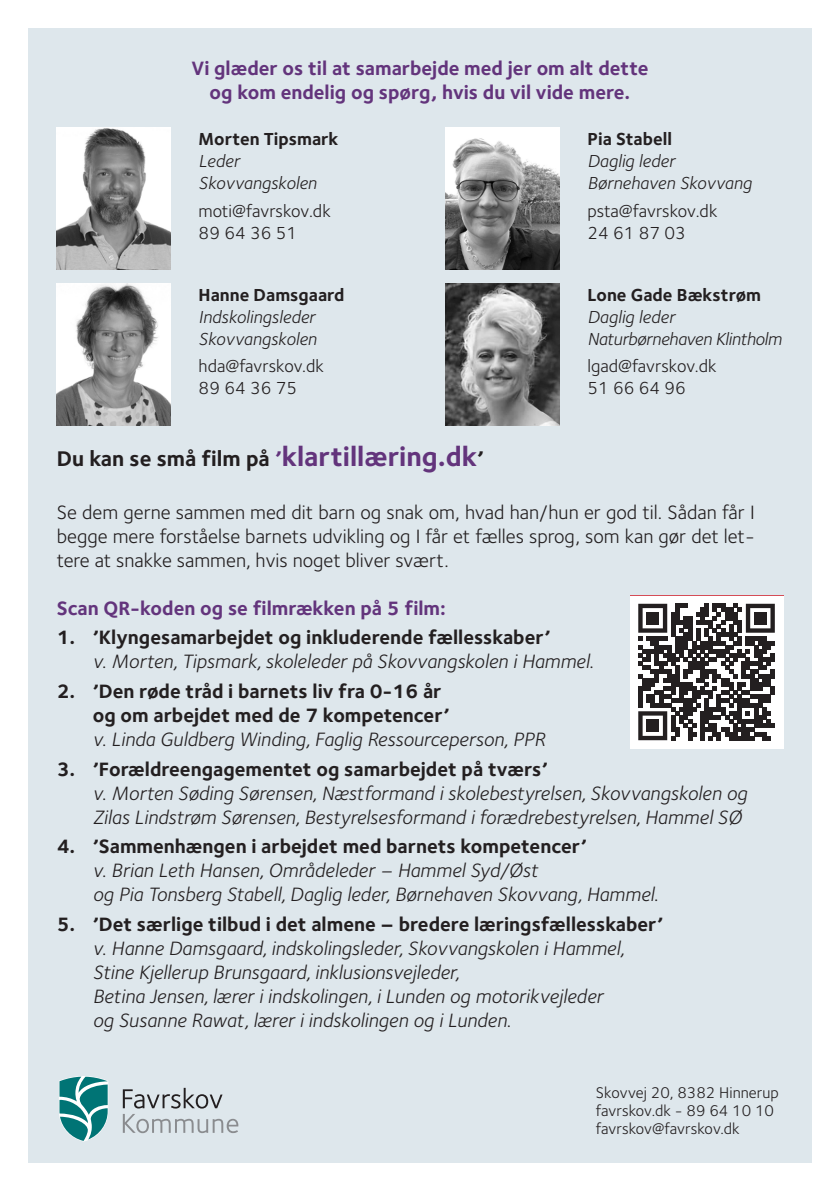
<style>
.page{position:relative;width:840px;height:1191px;background:#fff}
.page>*{position:absolute;margin:0;border:0;box-sizing:border-box;transform-origin:0 0}
.span{font:700 22px "Foundry Sterling";color:#231f20}
.t1{font:italic 20px/24px "Foundry Sterling";color:#231f20}
.t2{font:20px/24px "Foundry Sterling";color:#231f20;text-align:justify}
.span-2{font:700 20px "Foundry Sterling";color:#63347c}
.t3{font:700 20px/24px "Foundry Sterling";color:#231f20}
.t4{font:18px "Foundry Sterling";color:#231f20}
.t5{font:italic 18px/22px "Foundry Sterling";color:#231f20}
.t6{font:700 18px "Foundry Sterling";color:#231f20}
.t7{font:italic 18px/22px "Foundry Sterling";letter-spacing:-.02em;color:#231f20}
.t8{font:16px "Foundry Sterling";color:#231f20}
.s1{color:#63347c}
.s2{font-size:28px;color:#63347c}
.s3{font-weight:700;font-style:normal}
.s4{font-weight:400;font-style:italic}
</style>
<div class="page">
<div style="left:28px;top:28px;width:783px;height:1134px;background:#dee7ec"></div>
<img style="left:445px;top:128px;width:113px;height:141px">
<img style="left:445px;top:283px;width:113px;height:142px">
<img style="left:57px;top:128px;width:113px;height:141px">
<img style="left:57px;top:283px;width:113px;height:142px">
<svg style="left:123px;top:1087px;width:99px;height:21px"></svg>
<svg style="left:123px;top:1114px;width:115px;height:19px"></svg>
<svg style="left:59px;top:1076px;width:49px;height:66px"></svg>
<div style="left:629px;top:595px;width:153px;height:153px;background:#fff"></div>
<svg style="left:638px;top:604px;width:136px;height:136px"></svg>
<div style="left:646px;top:612px;width:12px;height:12px;background:#231f20"></div>
<div style="left:753px;top:612px;width:13px;height:12px;background:#231f20"></div>
<div style="left:646px;top:719px;width:12px;height:13px;background:#231f20"></div>
<p class="span-2" style="left:191px;top:57px;width:458px">Vi glæder os til at samarbejde med jer om alt dette</p>
<p class="span-2" style="left:209px;top:81px;width:422px">og kom endelig og spørg, hvis du vil vide mere.</p>
<p class="t6" style="left:198px;top:128px;width:141px">Morten Tipsmark</p>
<p class="t5" style="left:198px;top:150px;width:119px">Leder<br>Skovvangskolen</p>
<p class="t4" style="left:198px;top:200px;width:133px">moti@favrskov.dk</p>
<p class="t4" style="left:198px;top:222px;width:100px">89 64 36 51</p>
<p class="t6" style="left:198px;top:284px;width:147px">Hanne Damsgaard</p>
<p class="t5" style="left:198px;top:305px;width:119px">Indskolingsleder<br>Skovvangskolen</p>
<p class="t4" style="left:198px;top:356px;width:127px">hda@favrskov.dk</p>
<p class="t4" style="left:198px;top:378px;width:100px">89 64 36 75</p>
<p class="t6" style="left:587px;top:128px;width:86px">Pia Stabell</p>
<p class="t5" style="left:587px;top:150px;width:166px">Daglig leder<br>Børnehaven Skovvang</p>
<p class="t4" style="left:587px;top:200px;width:131px">psta@favrskov.dk</p>
<p class="t4" style="left:587px;top:222px;width:100px">24 61 87 03</p>
<p class="t6" style="left:587px;top:284px;width:175px">Lone Gade Bækstrøm</p>
<p class="t7" style="left:587px;top:305px;width:196px">Daglig leder<br>Naturbørnehaven Klintholm</p>
<p class="t4" style="left:587px;top:356px;width:131px">lgad@favrskov.dk</p>
<p class="t4" style="left:587px;top:378px;width:100px">51 66 64 96</p>
<p class="span" style="left:57px;top:446px;width:428px">Du kan se små film på <span class="s1">’</span><span class="s2">klartillæring.dk</span>’</p>
<p class="t2" style="left:57px;top:500px;width:699px">Se dem gerne sammen med dit barn og snak om, hvad han/hun er god til. Sådan får I begge mere forståelse barnets udvikling og I får et fælles sprog, som kan gør det let&shy;tere at snakke sammen, hvis noget bliver svært.</p>
<p class="span-2" style="left:57px;top:596px;width:390px">Scan QR-koden og se filmrækken på 5 film:</p>
<p class="t1" style="left:93px;top:625px;width:502px;text-indent:-36px"><span class="s3">1. ’Klyngesamarbejdet og inkluderende fællesskaber’<br></span>v. Morten, Tipsmark, skoleleder på Skovvangskolen i Hammel.</p>
<p class="t3" style="left:93px;top:680px;width:453px;text-indent:-36px">2. ’Den røde tråd i barnets liv fra 0-16 år<br>og om arbejdet med de 7 kompetencer’<br><span class="s4">v. Linda Guldberg Winding, Faglig Ressourceperson, PPR</span></p>
<p class="t1" style="left:93px;top:757px;width:655px;text-indent:-36px"><span class="s3">3. ’Forældreengagementet og samarbejdet på tværs’<br></span>v. Morten Søding Sørensen, Næstformand i skolebestyrelsen, Skovvangskolen og<br>Zilas Lindstrøm Sørensen, Bestyrelsesformand i forædrebestyrelsen, Hammel SØ</p>
<p class="t1" style="left:93px;top:834px;width:567px;text-indent:-36px"><span class="s3">4. ’Sammenhængen i arbejdet med barnets kompetencer’<br></span>v. Brian Leth Hansen, Områdeleder – Hammel Syd/Øst<br>og Pia Tonsberg Stabell, Daglig leder, Børnehaven Skovvang, Hammel.</p>
<p class="t1" style="left:93px;top:912px;width:571px;text-indent:-36px"><span class="s3">5. ’Det særlige tilbud i det almene – bredere læringsfællesskaber’ </span>v. Hanne Damsgaard, indskolingsleder, Skovvangskolen i Hammel, Stine Kjellerup Brunsgaard, inklusionsvejleder,<br>Betina Jensen, lærer i indskolingen, i Lunden og motorikvejleder<br>og Susanne Rawat, lærer i indskolingen og i Lunden.</p>
<p class="t8" style="left:595px;top:1083px;width:184px">Skovvej 20, 8382 Hinnerup</p>
<p class="t8" style="left:595px;top:1101px;width:180px">favrskov.dk - 89 64 10 10</p>
<p class="t8" style="left:595px;top:1119px;width:145px">favrskov@favrskov.dk</p>
</div>
